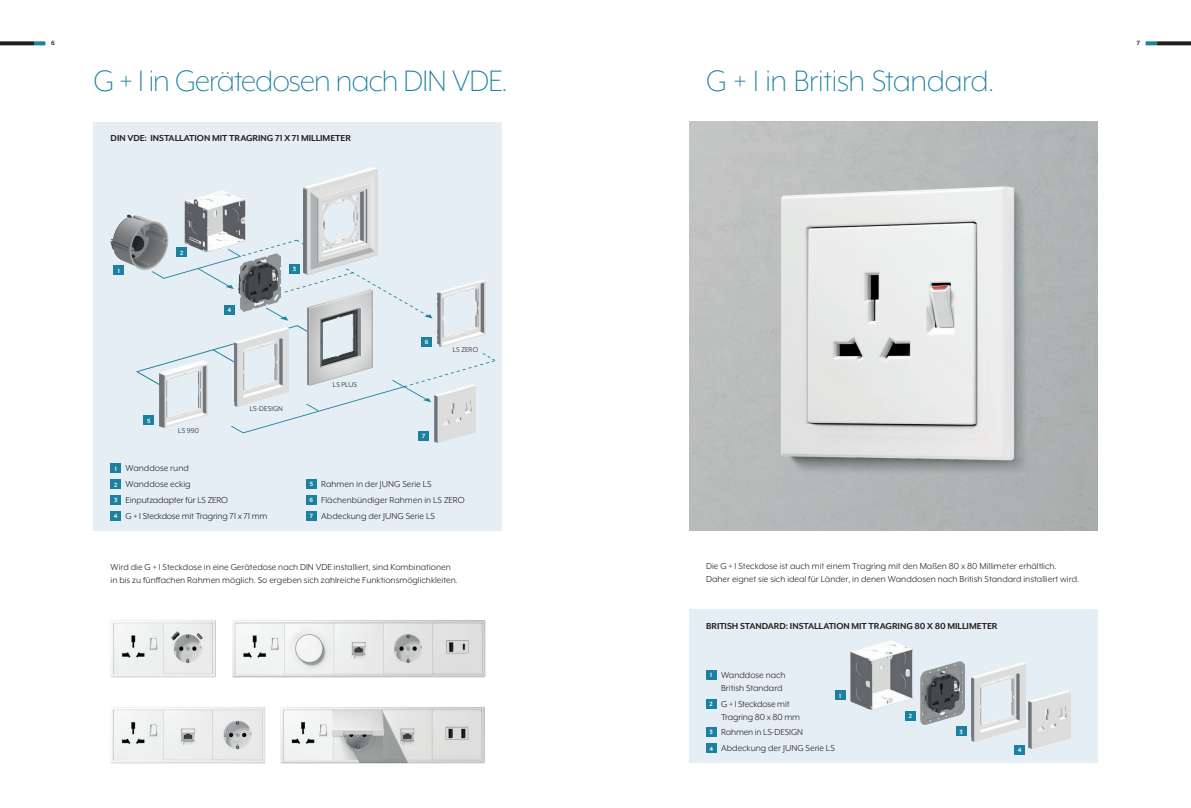
<style>
.page{position:relative;width:1191px;height:808px;background:#fff}
.page>*{position:absolute;margin:0;border:0;box-sizing:border-box;transform-origin:0 0}
.t1{font:300 34px "Mr Eaves XL Mod OT";letter-spacing:-.03em;color:#1a81a0}
.t2{font:10px/15.8px "Mr Eaves XL Mod OT";color:#231f20}
.t3{font:700 10px "Mr Eaves XL Mod OT";letter-spacing:-.005em;color:#231f20}
.t4{font:8px "Mr Eaves XL Mod OT";letter-spacing:.01em;color:#231f20}
.t5{font:700 7px "Mr Eaves XL Mod OT";color:#fff}
.t6{font:700 7px "Mr Eaves XL Mod OT";color:#231f20}
.s1{font-weight:700;font-size:7px;color:#fff}
</style>
<div class="page">
<img style="left:232px;top:620px;width:254px;height:57px">
<img style="left:110px;top:620px;width:106px;height:57px">
<img style="left:280px;top:707px;width:205px;height:56px">
<img style="left:110px;top:707px;width:155px;height:56px">
<div style="left:689px;top:609px;width:408px;height:154px;background:#e4eef4"></div>
<div style="left:706px;top:670px;width:10px;height:10px;background:#1a81a0"></div>
<div style="left:706px;top:699px;width:10px;height:10px;background:#1a81a0"></div>
<div style="left:706px;top:727px;width:10px;height:10px;background:#1a81a0"></div>
<div style="left:706px;top:743px;width:10px;height:10px;background:#1a81a0"></div>
<img style="left:723px;top:159px;width:374px;height:371px">
<img style="left:845px;top:640px;width:71px;height:74px">
<div style="left:835px;top:690px;width:10px;height:10px;background:#1a81a0"></div>
<div style="left:905px;top:711px;width:10px;height:10px;background:#1a81a0"></div>
<div style="left:956px;top:726px;width:10px;height:10px;background:#1a81a0"></div>
<img style="left:971px;top:663px;width:54px;height:79px">
<div style="left:1014px;top:745px;width:10px;height:9px;background:#1a81a0"></div>
<img style="left:1029px;top:690px;width:41px;height:58px">
<img style="left:921px;top:661px;width:44px;height:63px">
<div style="left:94px;top:122px;width:408px;height:408px;background:#e4eef4"></div>
<div style="left:111px;top:463px;width:10px;height:10px;background:#1a81a0"></div>
<div style="left:111px;top:479px;width:10px;height:10px;background:#1a81a0"></div>
<div style="left:111px;top:495px;width:10px;height:10px;background:#1a81a0"></div>
<div style="left:111px;top:511px;width:10px;height:10px;background:#1a81a0"></div>
<div style="left:306px;top:479px;width:10px;height:10px;background:#1a81a0"></div>
<div style="left:306px;top:495px;width:10px;height:10px;background:#1a81a0"></div>
<div style="left:306px;top:511px;width:10px;height:10px;background:#1a81a0"></div>
<img style="left:110px;top:214px;width:58px;height:61px">
<div style="left:114px;top:265px;width:10px;height:10px;background:#1a81a0"></div>
<img style="left:168px;top:190px;width:78px;height:49px">
<img style="left:304px;top:168px;width:73px;height:71px">
<div style="left:419px;top:431px;width:10px;height:10px;background:#1a81a0"></div>
<img style="left:435px;top:433px;width:36px;height:9px">
<svg style="left:136px;top:239px;width:360px;height:194px"></svg>
<div style="left:289px;top:264px;width:10px;height:9px;background:#1a81a0"></div>
<svg style="left:1145px;top:41px;width:12px;height:4px"></svg>
<svg style="left:34px;top:41px;width:11px;height:4px"></svg>
<svg style="left:1157px;top:41px;width:34px;height:4px"></svg>
<svg style="left:0;top:41px;width:34px;height:4px"></svg>
<p class="t6" style="left:51px;top:40px;width:5px">6</p>
<p class="t6" style="left:1136px;top:40px;width:5px">7</p>
<h1 class="t1" style="left:94px;top:64px;width:415px">G + I in Gerätedosen nach DIN VDE.</h1>
<h1 class="t1" style="left:706px;top:64px;width:290px">G + I in British Standard.</h1>
<p class="t3" style="left:111px;top:133px;width:242px">DIN VDE: INSTALLATION MIT TRAGRING 71 X 71 MILLIMETER</p>
<p class="t5" style="left:118px;top:267px;width:4px">1</p>
<p class="t5" style="left:180px;top:249px;width:5px">2</p>
<p class="t5" style="left:227px;top:306px;width:5px">4</p>
<p class="t5" style="left:293px;top:265px;width:5px">3</p>
<p class="t5" style="left:147px;top:417px;width:5px">5</p>
<p class="t4" style="left:178px;top:427px;width:22px">LS 990</p>
<p class="t4" style="left:250px;top:405px;width:35px">LS-DESIGN</p>
<p class="t2" style="left:114px;top:460px;width:155px"><span class="s1">1</span> Wanddose rund<br><span class="s1">2</span> Wanddose eckig<br><span class="s1">3</span> Einputzadapter für LS ZERO<br><span class="s1">4</span> G + I Steckdose mit Tragring 71 x 71 mm</p>
<p class="t4" style="left:333px;top:381px;width:26px">LS PLUS</p>
<p class="t5" style="left:425px;top:338px;width:5px">6</p>
<p class="t4" style="left:453px;top:345px;width:27px">LS ZERO</p>
<p class="t5" style="left:422px;top:433px;width:5px">7</p>
<p class="t2" style="left:309px;top:476px;width:157px"><span class="s1">5</span> Rahmen in der JUNG Serie LS<br><span class="s1">6</span> Flächenbündiger Rahmen in LS ZERO<br><span class="s1">7</span> Abdeckung der JUNG Serie LS</p>
<p class="t2" style="left:111px;top:560px;width:349px;line-height:13px">Wird die G + I Steckdose in eine Gerätedose nach DIN VDE installiert, sind Kombinationen in bis zu fünffachen Rahmen möglich. So ergeben sich zahlreiche Funktionsmöglichkleiten.</p>
<p class="t2" style="left:706px;top:560px;width:374px;line-height:13px">Die G + I Steckdose ist auch mit einem Tragring mit den Maßen 80 x 80 Millimeter erhältlich.<br>Daher eignet sie sich ideal für Länder, in denen Wanddosen nach British Standard installiert wird.</p>
<p class="t3" style="left:706px;top:621px;width:293px">BRITISH STANDARD: INSTALLATION MIT TRAGRING 80 X 80 MILLIMETER</p>
<p class="t2" style="left:710px;top:668px;width:77px;line-height:13px;text-align:right"><span class="s1">1</span> Wanddose nach<br>British Standard</p>
<p class="t2" style="left:721px;top:697px;width:80px;line-height:13px;text-indent:-11px"><span class="s1">2</span> G + I Steckdose mit<br>Tragring 80 x 80 mm</p>
<p class="t2" style="left:709px;top:724px;width:127px"><span class="s1">3</span> Rahmen in LS-DESIGN<br><span class="s1">4</span> Abdeckung der JUNG Serie LS</p>
<p class="t5" style="left:839px;top:692px;width:4px">1</p>
<p class="t5" style="left:909px;top:712px;width:5px">2</p>
<p class="t5" style="left:959px;top:728px;width:5px">3</p>
<p class="t5" style="left:1017px;top:746px;width:5px">4</p>
</div>
